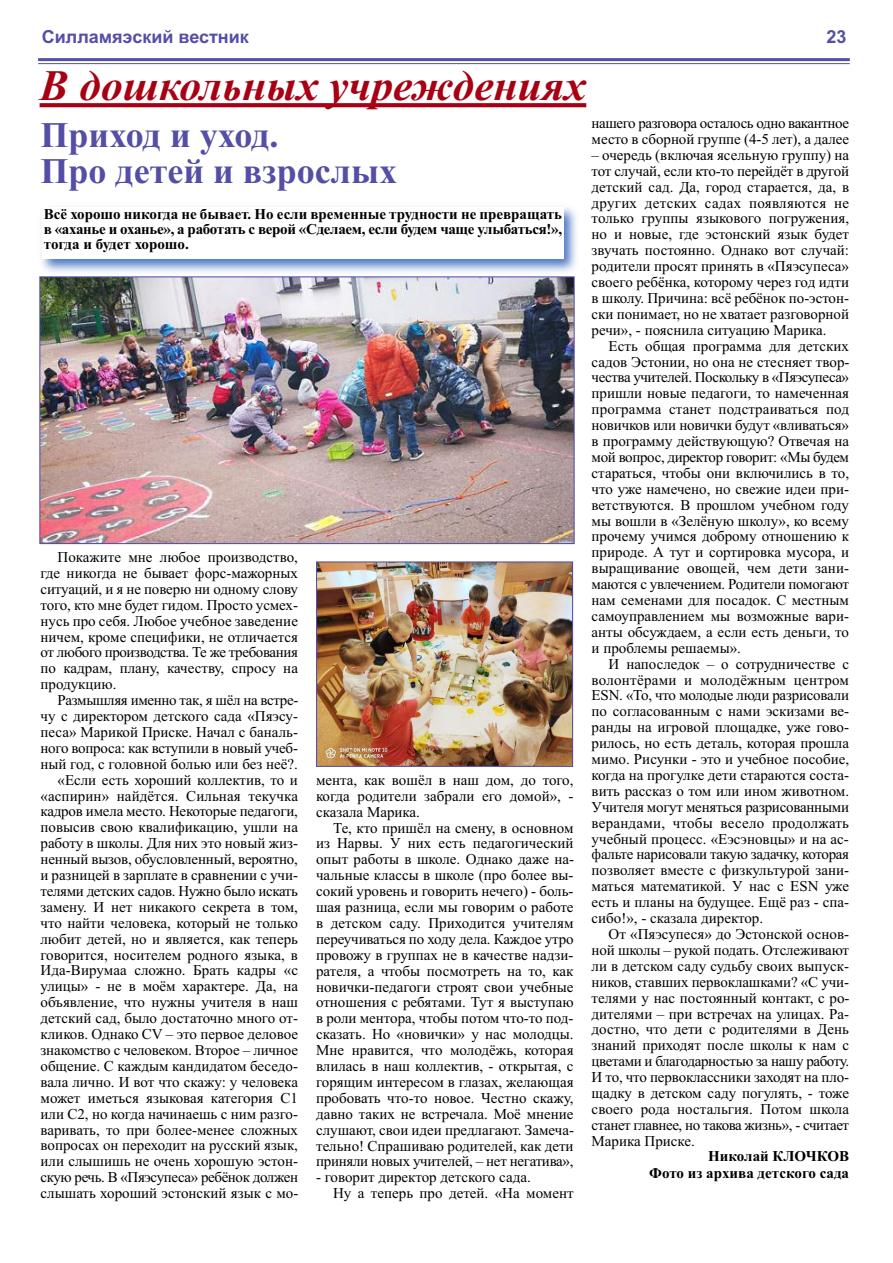
<style>
.page{position:relative;width:893px;height:1263px;background:#fff}
.page>*{position:absolute;margin:0;border:0;box-sizing:border-box;transform-origin:0 0}
.t1{font:italic 700 43.5px "Times New Roman";color:#a80012}
.t2{font:700 36px/36px "Times New Roman";color:#544ea6}
.t3{font:700 18px "Arial";color:#544ea6}
.t4{font:15px/15.9px "Times New Roman";color:#000;text-align:justify}
.t5{font:700 15px/15px "Times New Roman";letter-spacing:-.015em;color:#000;text-align:right}
.t6{font:15px/15.9px "Times New Roman";letter-spacing:-.025em;color:#000}
</style>
<div class="page">
<hr style="left:38px;top:58px;width:812px;height:3px;background:#544ea6">
<hr style="left:38px;top:63px;width:812px;height:1px;background:#544ea6">
<img style="left:41px;top:279px;width:532px;height:263px">
<img style="left:318px;top:563px;width:253px;height:202px">
<div style="left:316px;top:561px;width:257px;height:206px;border:1px solid #544ea6"></div>
<img style="left:39px;top:206px;width:538px;height:73px">
<div style="left:42px;top:207px;width:522px;height:52px;background:#fff"></div>
<svg style="left:40px;top:103px;width:546px;height:4px;background:#aa0819"></svg>
<p class="t3" style="left:42px;top:27px;width:208px">Силламяэский вестник</p>
<p class="t3" style="left:826px;top:27px;width:22px">23</p>
<h1 class="t1" style="left:40px;top:60px;width:548px">В дошкольных учреждениях</h1>
<h2 class="t2" style="left:41px;top:116px;width:358px">Приход и уход.<br>Про детей и взрослых</h2>
<p class="t6" style="left:592px;top:115px;width:259px">нашего разговора осталось одно вакантное место в сборной группе (4-5 лет), а далее</p>
<p class="t4" style="left:592px;top:147px;width:259px">– очередь (включая ясельную группу) на тот случай, если кто-то перейдёт в другой детский сад. Да, город старается, да, в других детских садах появляются не только группы языкового погружения, но и новые, где эстонский язык будет звучать постоянно. Однако вот случай: родители просят принять в «Пяэсупеса» своего ребёнка, которому через год идти в школу. Причина: всё ребёнок по-эстон&shy;ски понимает, но не хватает разговорной речи», - пояснила ситуацию Марика.</p>
<p class="t4" style="left:592px;top:337px;width:259px;text-indent:17px">Есть общая программа для детских садов Эстонии, но она не стесняет твор&shy;чества учителей. Поскольку в «Пяэсупеса» пришли новые педагоги, то намеченная программа станет подстраиваться под новичков или новички будут «вливаться» в программу действующую? Отвечая на мой вопрос, директор говорит: «Мы будем стараться, чтобы они включились в то, что уже намечено, но свежие идеи при&shy;ветствуются. В прошлом учебном году мы вошли в «Зелёную школу», ко всему прочему учимся доброму отношению к природе. А тут и сортировка мусора, и выращивание овощей, чем дети зани&shy;маются с увлечением. Родители помогают нам семенами для посадок. С местным самоуправлением мы возможные вари&shy;анты обсуждаем, а если есть деньги, то и проблемы решаемы».</p>
<p class="t4" style="left:592px;top:655px;width:259px;text-indent:17px">И напоследок – о сотрудничестве с волонтёрами и молодёжным центром ESN. «То, что молодые люди разрисовали по согласованным с нами эскизами ве&shy;ранды на игровой площадке, уже гово&shy;рилось, но есть деталь, которая прошла мимо. Рисунки - это и учебное пособие, когда на прогулке дети стараются соста&shy;вить рассказ о том или ином животном.<br>Учителя могут меняться разрисованными верандами, чтобы весело продолжать учебный процесс. «Еэсэновцы» и на ас&shy;фальте нарисовали такую задачку, которая позволяет вместе с физкультурой зани&shy;маться математикой. У нас с ESN уже есть и планы на будущее. Ещё раз - спа&shy;сибо!», - сказала директор.</p>
<p class="t4" style="left:592px;top:926px;width:259px;text-indent:17px">От «Пяэсупеся» до Эстонской основ&shy;ной школы – рукой подать. Отслеживают ли в детском саду судьбу своих выпуск&shy;ников, ставших первоклашками? «С учи&shy;телями у нас постоянный контакт, с ро&shy;дителями – при встречах на улицах. Ра&shy;достно, что дети с родителями в День знаний приходят после школы к нам с цветами и благодарностью за нашу работу.<br>И то, что первоклассники заходят на пло&shy;щадку в детском саду погулять, - тоже своего рода ностальгия. Потом школа станет главнее, но такова жизнь», - считает Марика Приске.</p>
<p class="t5" style="left:649px;top:1148px;width:201px;line-height:16.2px">Николай КЛОЧКОВ<br>Фото из архива детского сада</p>
<p class="t5" style="left:44px;top:206px;width:520px;text-align:justify">Всё хорошо никогда не бывает. Но если временные трудности не превращать в «аханье и оханье», а работать с верой «Сделаем, если будем чаще улыбаться!», тогда и будет хорошо.</p>
<p class="t4" style="left:41px;top:549px;width:259px;text-indent:17px">Покажите мне любое производство, где никогда не бывает форс-мажорных ситуаций, и я не поверю ни одному слову того, кто мне будет гидом. Просто усмех&shy;нусь про себя. Любое учебное заведение ничем, кроме специфики, не отличается от любого производства. Те же требования по кадрам, плану, качеству, спросу на продукцию.</p>
<p class="t4" style="left:41px;top:692px;width:259px;text-align:right">Размышляя именно так, я шёл на встре&shy;чу с директором детского сада «Пяэсу&shy;песа» Марикой Приске. Начал с баналь&shy;ного вопроса: как вступили в новый учеб&shy;ный год, с головной болью или без неё?. «Если есть хороший коллектив, то и «аспирин» найдётся. Сильная текучка кадров имела место. Некоторые педагоги, повысив свою квалификацию, ушли на работу в школы. Для них это новый жиз&shy;ненный вызов, обусловленный, вероятно, и разницей в зарплате в сравнении с учи&shy;телями детских садов. Нужно было искать замену. И нет никакого секрета в том, что найти человека, который не только любит детей, но и является, как теперь говорится, носителем родного языка, в Ида-Вирумаа сложно. Брать кадры «с улицы» - не в моём характере. Да, на объявление, что нужны учителя в наш детский сад, было достаточно много от&shy;кликов. Однако CV – это первое деловое знакомство с человеком. Второе – личное общение. С каждым кандидатом беседо&shy;вала лично. И вот что скажу: у человека может иметься языковая категория С1 или С2, но когда начинаешь с ним разго&shy;варивать, то при более-менее сложных вопросах он переходит на русский язык, или слышишь не очень хорошую эстон&shy;скую речь. В «Пяэсупеса» ребёнок должен слышать хороший эстонский язык с мо-</p>
<p class="t4" style="left:316px;top:772px;width:259px">мента, как вошёл в наш дом, до того, когда родители забрали его домой», - сказала Марика.</p>
<p class="t4" style="left:316px;top:819px;width:260px;text-indent:17px">Те, кто пришёл на смену, в основном из Нарвы. У них есть педагогический опыт работы в школе. Однако даже на&shy;чальные классы в школе (про более вы&shy;сокий уровень и говорить нечего) - боль&shy;шая разница, если мы говорим о работе в детском саду. Приходится учителям переучиваться по ходу дела. Каждое утро провожу в группах не в качестве надзи&shy;рателя, а чтобы посмотреть на то, как новички-педагоги строят свои учебные отношения с ребятами. Тут я выступаю в роли ментора, чтобы потом что-то под&shy;сказать. Но «новички» у нас молодцы.<br>Мне нравится, что молодёжь, которая влилась в наш коллектив, - открытая, с горящим интересом в глазах, желающая пробовать что-то новое. Честно скажу, давно таких не встречала. Моё мнение слушают, свои идеи предлагают. Замеча&shy;тельно! Спрашиваю родителей, как дети приняли новых учителей, – нет негатива»,</p>
<p class="t4" style="left:333px;top:1169px;width:242px;text-indent:-17px">- говорит директор детского сада.<br>Ну а теперь про детей. «На момент</p>
</div>
